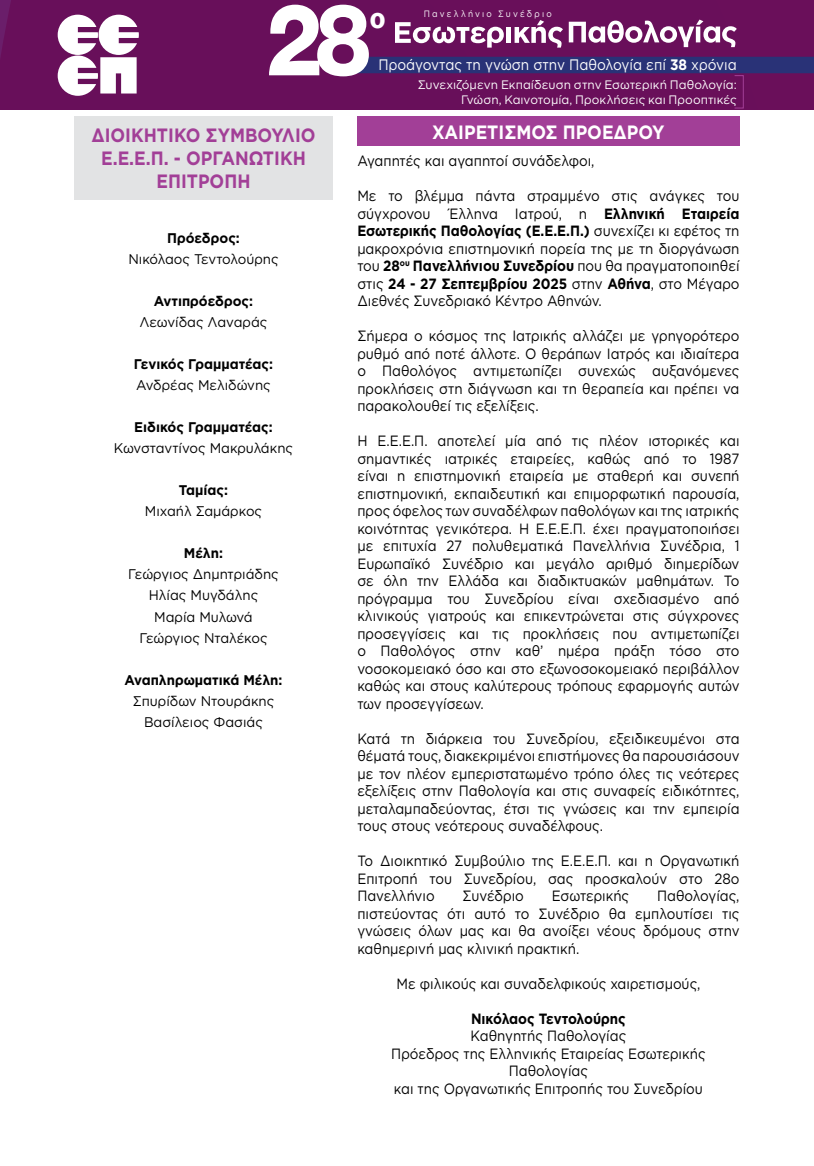
<style>
.page{position:relative;width:814px;height:1166px;background:#fff}
.page>*{position:absolute;margin:0;border:0;box-sizing:border-box;transform-origin:0 0}
.t1{font:800 107.1px "Helvetica Neue Greek";color:#fff;scale:.9 1}
.t2{font:800 30.62px "Helvetica Neue Greek";color:#fff;scale:.9 1}
.t3{font:700 19.25px/23.1px "Gotham Greek";color:#a23f97;text-align:center;scale:.9 1}
.t4{font:700 19.25px "Gotham Greek";color:#fff;scale:.9 1}
.t5{font:15.22px "Gotham Greek";color:#fff;scale:.9 1}
.t6{font:14.88px/17.5px "Gotham Greek";color:#000;text-align:justify;scale:.9 1}
.t7{font:700 14.88px "Gotham Greek";color:#000;scale:.9 1}
.t8{font:14px/21px "Gotham Greek";color:#000;text-align:center;scale:.95 1}
.t9{font:700 14px "Gotham Greek";color:#000;scale:.95 1}
.t10{font:12.25px "Gotham Greek";letter-spacing:.005em;color:#fff}
.t11{font:9.28px "Gotham Greek";letter-spacing:.265em;color:#fff;scale:.9 1}
.s1{font-weight:700}
</style>
<div class="page">
<hr style="left:0;top:0;width:407px;height:4px;background:#680f5a">
<svg style="left:0;top:4px;width:814px;height:105px;background:#70276b"></svg>
<div style="left:357px;top:117px;width:382px;height:29px;background:#a23f97"></div>
<div style="left:74px;top:117px;width:258px;height:83px;background:#e2e3e4"></div>
<h1 class="t1" style="left:266px;top:-17px;width:119px">28</h1>
<p class="t11" style="left:424px;top:8px;width:144px">Πανελλήνιο Συνέδριο</p>
<h2 class="t2" style="left:370px;top:2px;width:19px">o</h2>
<p class="t5" style="left:378px;top:56px;width:399px">Προάγοντας τη γνώση στην Παθολογία επί <span class="s1">38</span> χρόνια</p>
<p class="t10" style="left:418px;top:78px;width:320px">Συνεχιζόμενη Εκπαίδευση στην Εσωτερική Παθολογία:</p>
<p class="t10" style="left:461px;top:92px;width:277px">Γνώση, Καινοτομία, Προκλήσεις και Προοπτικές</p>
<p class="t3" style="left:91px;top:123px;width:250px">ΔΙΟΙΚΗΤΙΚΟ ΣΥΜΒΟΥΛΙΟ</p>
<p class="t4" style="left:432px;top:121px;width:260px">ΧΑΙΡΕΤΙΣΜΟΣ ΠΡΟΕΔΡΟΥ</p>
<p class="t3" style="left:101px;top:146px;width:229px">Ε.Ε.Ε.Π. - ΟΡΓΑΝΩΤΙΚΗ<br>ΕΠΙΤΡΟΠΗ</p>
<p class="t6" style="left:357px;top:152px;width:265px">Αγαπητές και αγαπητοί συνάδελφοι,</p>
<p class="t6" style="left:357px;top:187px;width:426px">Με το βλέμμα πάντα στραμμένο στις ανάγκες του σύγχρονου</p>
<p class="t6" style="left:357px;top:204px;width:426px;text-indent:92px">Έλληνα Ιατρού, η <span class="s1">Ελληνική Εταιρεία Εσωτερικής Παθολογίας (Ε.Ε.Ε.Π.)</span> συνεχίζει κι εφέτος τη μακροχρόνια επιστημονική πορεία της με τη διοργάνωση του <span class="s1">28</span><sup>ου</sup> <span class="s1">Πανελλήνιου Συνεδρίου</span> που θα πραγματοποιηθεί στις <span class="s1">24 - 27 Σεπτεμβρίου 2025</span> στην <span class="s1">Αθήνα</span>, στο Μέγαρο Διεθνές Συνεδριακό Κέντρο Αθηνών.</p>
<p class="t6" style="left:357px;top:327px;width:426px">Σήμερα ο κόσμος της Ιατρικής αλλάζει με γρηγορότερο ρυθμό από ποτέ άλλοτε. Ο θεράπων Ιατρός και ιδιαίτερα ο Παθολόγος αντιμετωπίζει συνεχώς αυξανόμενες προκλήσεις στη διάγνωση και τη θεραπεία και πρέπει να παρακολουθεί τις εξελίξεις.</p>
<p class="t6" style="left:357px;top:432px;width:426px">Η Ε.Ε.Ε.Π. αποτελεί μία από τις πλέον ιστορικές και σημαντικές ιατρικές εταιρείες, καθώς από το 1987 είναι η επιστημονική εταιρεία με σταθερή και συνεπή επιστημονική, εκπαιδευτική και επιμορφωτική παρουσία, προς όφελος των συναδέλφων παθολόγων και της ιατρικής κοινότητας γενικότερα. Η Ε.Ε.Ε.Π. έχει πραγματοποιήσει με επιτυχία 27 πολυθεματικά Πανελλήνια Συνέδρια, 1<br>Ευρωπαϊκό Συνέδριο και μεγάλο αριθμό διημερίδων σε όλη την Ελλάδα και διαδικτυακών μαθημάτων. Το πρόγραμμα του Συνεδρίου είναι σχεδιασμένο από κλινικούς γιατρούς και επικεντρώνεται στις σύγχρονες προσεγγίσεις και τις προκλήσεις που αντιμετωπίζει ο Παθολόγος στην καθ’ ημέρα πράξη τόσο στο νοσοκομειακό όσο και στο εξωνοσοκομειακό περιβάλλον καθώς και στους καλύτερους τρόπους εφαρμογής αυτών των προσεγγίσεων.</p>
<p class="t6" style="left:357px;top:729px;width:426px">Κατά τη διάρκεια του Συνεδρίου, εξειδικευμένοι στα θέματά τους, διακεκριμένοι επιστήμονες θα παρουσιάσουν με τον πλέον εμπεριστατωμένο τρόπο όλες τις νεότερες εξελίξεις στην Παθολογία και στις συναφείς ειδικότητες, μεταλαμπαδεύοντας, έτσι τις γνώσεις και την εμπειρία τους στους νεότερους συναδέλφους.</p>
<p class="t6" style="left:357px;top:852px;width:426px">Το Διοικητικό Συμβούλιο της Ε.Ε.Ε.Π. και η Οργανωτική Επιτροπή του Συνεδρίου, σας προσκαλούν στο 28ο Πανελλήνιο</p>
<p class="t9" style="left:167px;top:230px;width:78px">Πρόεδρος:</p>
<p class="t8" style="left:128px;top:249px;width:160px">Νικόλαος Τεντολούρης</p>
<p class="t9" style="left:154px;top:293px;width:106px">Αντιπρόεδρος:</p>
<p class="t8" style="left:140px;top:312px;width:136px">Λεωνίδας Λαναράς</p>
<p class="t9" style="left:134px;top:356px;width:148px">Γενικός Γραμματέας:</p>
<p class="t8" style="left:136px;top:375px;width:143px">Ανδρέας Μελιδώνης</p>
<p class="t9" style="left:134px;top:419px;width:147px">Ειδικός Γραμματέας:</p>
<p class="t8" style="left:114px;top:438px;width:190px">Κωνσταντίνος Μακρυλάκης</p>
<p class="t9" style="left:179px;top:482px;width:53px">Ταμίας:</p>
<p class="t8" style="left:145px;top:501px;width:125px">Μιχαήλ Σαμάρκος</p>
<p class="t9" style="left:184px;top:545px;width:43px">Μέλη:</p>
<p class="t8" style="left:128px;top:564px;width:160px">Γεώργιος Δημητριάδης<br>Ηλίας Μυγδάλης<br>Μαρία Μυλωνά<br>Γεώργιος Νταλέκος</p>
<p class="t9" style="left:124px;top:671px;width:168px">Αναπληρωματικά Μέλη:</p>
<p class="t8" style="left:133px;top:690px;width:151px">Σπυρίδων Ντουράκης<br>Βασίλειος Φασιάς</p>
<p class="t6" style="left:357px;top:887px;width:426px;text-indent:300px">Παθολογίας, πιστεύοντας ότι αυτό το Συνέδριο θα εμπλουτίσει τις γνώσεις όλων μας και θα ανοίξει νέους δρόμους στην καθημερινή μας κλινική πρακτική.</p>
<p class="t6" style="left:396px;top:974px;width:339px">Με φιλικούς και συναδελφικούς χαιρετισμούς,</p>
<p class="t7" style="left:471px;top:1010px;width:173px">Νικόλαος Τεντολούρης</p>
<p class="t6" style="left:391px;top:1027px;width:351px;text-align:center">Καθηγητής Παθολογίας<br>Πρόεδρος της Ελληνικής Εταιρείας Εσωτερικής<br>Παθολογίας<br>και της Οργανωτικής Επιτροπής του Συνεδρίου</p>
<p class="t6" style="left:462px;top:887px;width:70px">Συνέδριο</p>
<p class="t6" style="left:551px;top:887px;width:88px">Εσωτερικής</p>
</div>
